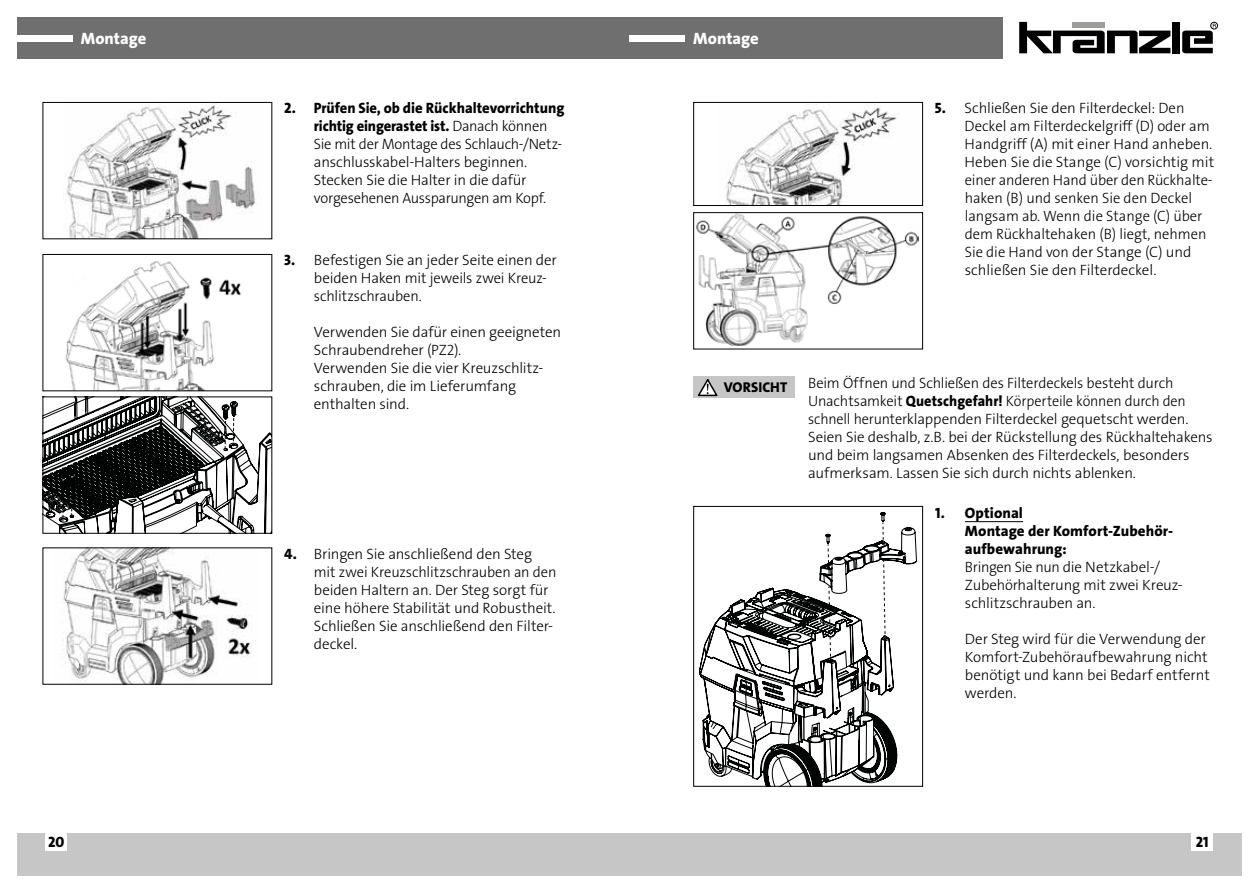
<style>
.page{position:relative;width:1259px;height:893px;background:#fff}
.page>*{position:absolute;margin:0;border:0;box-sizing:border-box;transform-origin:0 0}
.t1{font:16.5px "The Sans LP8 Ex Bld";color:#fff}
.t2{font:15px/18px "The Sans LP3 Lig";letter-spacing:-.01em;color:#000}
.t3{font:15px/18px "The Sans LP8 Ex Bld";color:#000}
.t4{font:14.25px "The Sans LP8 Ex Bld";letter-spacing:.005em;color:#000}
.s1{font-family:"The Sans LP3 Lig"}
.s2{font-family:"The Sans LP8 Ex Bld"}
</style>
<div class="page">
<div style="left:629px;top:833px;width:613px;height:43px;background:#c6c6c6"></div>
<div style="left:17px;top:833px;width:612px;height:43px;background:#c6c6c6"></div>
<div style="left:1191px;top:833px;width:22px;height:18px;background:#fff"></div>
<div style="left:46px;top:833px;width:21px;height:18px;background:#fff"></div>
<div style="left:17px;top:17px;width:985px;height:41px;background:#706f6f"></div>
<div style="left:17px;top:35px;width:55px;height:6px;background:#fff"></div>
<div style="left:629px;top:35px;width:56px;height:6px;background:#fff"></div>
<svg style="left:1019px;top:22px;width:151px;height:31px"></svg>
<div style="left:1172px;top:22px;width:7px;height:31px;background:#000"></div>
<div style="left:1210px;top:22px;width:7px;height:7px;border:1px solid #000;border-radius:50%"></div>
<svg style="left:1182px;top:24px;width:34px;height:29px"></svg>
<img style="left:62px;top:549px;width:189px;height:134px">
<div style="left:43px;top:547px;width:229px;height:138px;border:1px solid #000"></div>
<img style="left:63px;top:105px;width:193px;height:132px">
<div style="left:43px;top:102px;width:229px;height:137px;border:1px solid #000"></div>
<img style="left:65px;top:261px;width:176px;height:128px">
<div style="left:43px;top:254px;width:229px;height:137px;border:1px solid #000"></div>
<div style="left:693px;top:377px;width:101px;height:21px;background:#c6c6c6"></div>
<svg style="left:698px;top:379px;width:19px;height:17px"></svg>
<img style="left:726px;top:104px;width:173px;height:100px">
<div style="left:693px;top:102px;width:230px;height:104px;border:1px solid #000"></div>
<img style="left:696px;top:214px;width:223px;height:131px">
<div style="left:693px;top:212px;width:230px;height:137px;border:1px solid #000"></div>
<hr style="left:965px;top:521px;width:58px;height:1px;background:#000">
<svg style="left:45px;top:398px;width:225px;height:134px"></svg>
<div style="left:43px;top:396px;width:229px;height:138px;border:1px solid #000"></div>
<svg style="left:699px;top:512px;width:217px;height:273px"></svg>
<svg style="left:828px;top:587px;width:8px;height:74px"></svg>
<svg style="left:827px;top:544px;width:2px;height:23px"></svg>
<svg style="left:881px;top:559px;width:5px;height:79px"></svg>
<svg style="left:882px;top:515px;width:2px;height:29px"></svg>
<div style="left:693px;top:506px;width:230px;height:281px;border:1px solid #000"></div>
<p class="t1" style="left:81px;top:28px;width:67px">Montage</p>
<p class="t1" style="left:693px;top:28px;width:67px">Montage</p>
<p class="t3" style="left:314px;top:99px;width:252px;text-indent:-30px">2. Prüfen Sie, ob die Rückhaltevorrichtung richtig eingerastet ist. <span class="s1">Danach können</span></p>
<p class="t2" style="left:314px;top:135px;width:250px">Sie mit der Montage des Schlauch-/Netz&shy;anschlusskabel-Halters beginnen.<br>Stecken Sie die Halter in die dafür vorgesehenen Aussparungen am Kopf.</p>
<p class="t2" style="left:314px;top:251px;width:244px;text-indent:-30px"><span class="s2">3.</span> Befestigen Sie an jeder Seite einen der beiden Haken mit jeweils zwei Kreuz&shy;schlitzschrauben.</p>
<p class="t2" style="left:314px;top:323px;width:249px">Verwenden Sie dafür einen geeigneten<br>Schraubendreher (PZ2).<br>Verwenden Sie die vier Kreuzschlitz&shy;schrauben, die im Lieferumfang enthalten sind.</p>
<p class="t2" style="left:314px;top:545px;width:244px;text-indent:-30px"><span class="s2">4.</span> Bringen Sie anschließend den Steg mit zwei Kreuzschlitzschrauben an den beiden Haltern an. Der Steg sorgt für eine höhere Stabilität und Robustheit.<br>Schließen Sie anschließend den Filter&shy;deckel.</p>
<p class="t2" style="left:964px;top:99px;width:251px;text-indent:-30px"><span class="s2">5.</span> Schließen Sie den Filterdeckel: Den Deckel am Filterdeckelgriff (D) oder am Handgriff (A) mit einer Hand anheben.<br>Heben Sie die Stange (C) vorsichtig mit einer anderen Hand über den Rückhalte&shy;haken (B) und senken Sie den Deckel langsam ab. Wenn die Stange (C) über dem Rückhaltehaken (B) liegt, nehmen Sie die Hand von der Stange (C) und schließen Sie den Filterdeckel.</p>
<p class="t4" style="left:724px;top:378px;width:65px">VORSICHT</p>
<p class="t2" style="left:808px;top:374px;width:406px">Beim Öffnen und Schließen des Filterdeckels besteht durch Unachtsamkeit <span class="s2">Quetschgefahr!</span> Körperteile können durch den schnell herunterklappenden Filterdeckel gequetscht werden.<br>Seien Sie deshalb, z.B. bei der Rückstellung des Rückhaltehakens und beim langsamen Absenken des Filterdeckels, besonders aufmerksam. Lassen Sie sich durch nichts ablenken.</p>
<p class="t3" style="left:965px;top:504px;width:210px;text-indent:-30px">1. Optional<br>Montage der Komfort-Zubehör&shy;aufbewahrung:</p>
<p class="t2" style="left:965px;top:558px;width:219px">Bringen Sie nun die Netzkabel-/<br>Zubehörhalterung mit zwei Kreuz&shy;schlitzschrauben an.</p>
<p class="t2" style="left:965px;top:630px;width:246px">Der Steg wird für die Verwendung der<br>Komfort-Zubehöraufbewahrung nicht benötigt und kann bei Bedarf entfernt werden.</p>
<p class="t3" style="left:48px;top:833px;width:18px">20</p>
<p class="t3" style="left:1196px;top:833px;width:14px">21</p>
</div>
